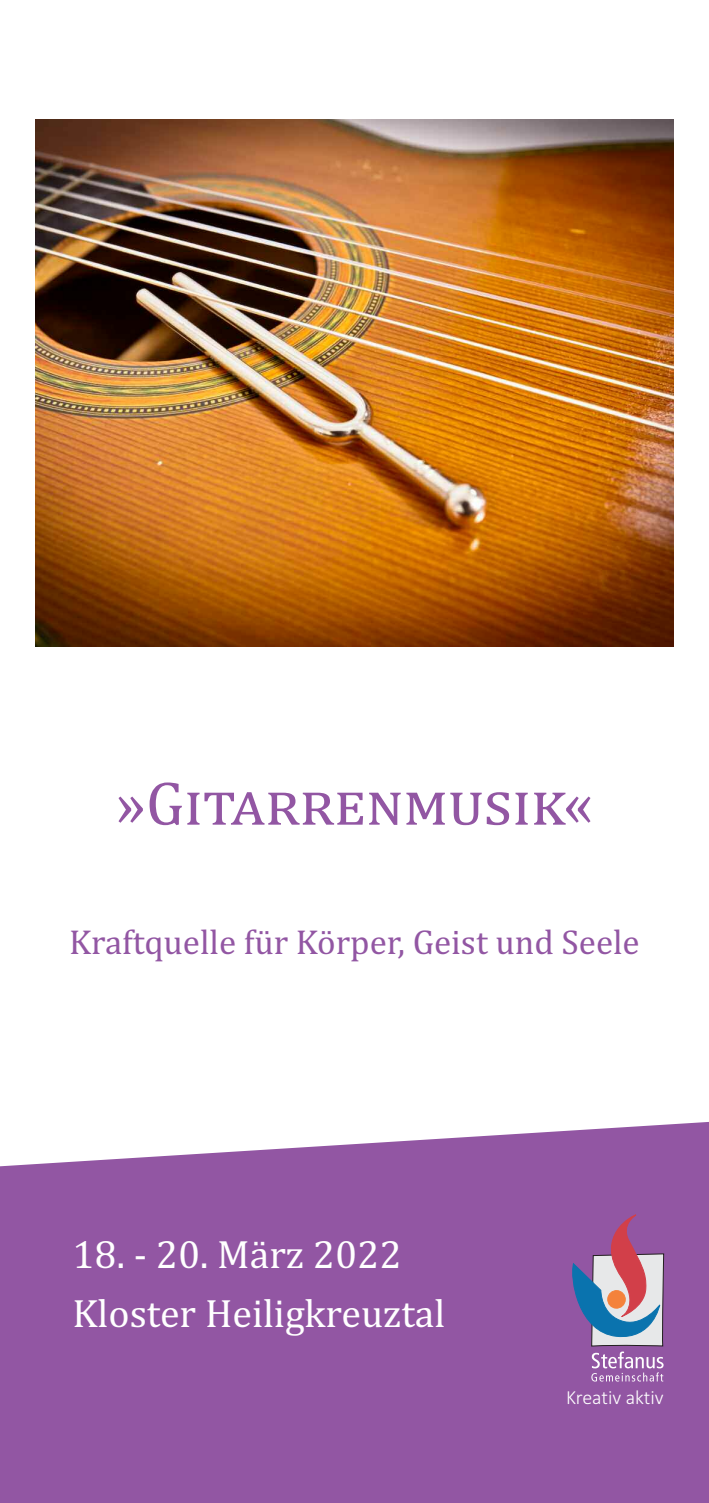
<style>
.page{position:relative;width:709px;height:1503px;background:#fff}
.page>*{position:absolute;margin:0;border:0;box-sizing:border-box;transform-origin:0 0}
.t1{font:62.5px "Cambria";letter-spacing:.055em;color:#9256a3}
.t2{font:40px/59.2px "Cambria";color:#fff}
.t3{font:35px "Cambria";color:#9256a3}
.t4{font:300 20px "Calibri";color:#fff}
</style>
<div class="page">
<div style="left:0;top:1122px;width:709px;height:380px;background:#9256a3"></div>
<img style="left:35px;top:119px;width:638px;height:527px">
<svg style="left:572px;top:1214px;width:92px;height:167px;background:#9d7ea9"></svg>
<h1 class="t1" style="left:115px;top:766px;width:479px">»Gitarrenmusik«</h1>
<p class="t3" style="left:69px;top:921px;width:572px">Kraftquelle für Körper, Geist und Seele</p>
<p class="t2" style="left:72px;top:1224px;width:374px">18. - 20. März 2022<br>Kloster Heiligkreuztal</p>
<p class="t4" style="left:566px;top:1385px;width:99px">Kreativ aktiv</p>
</div>
